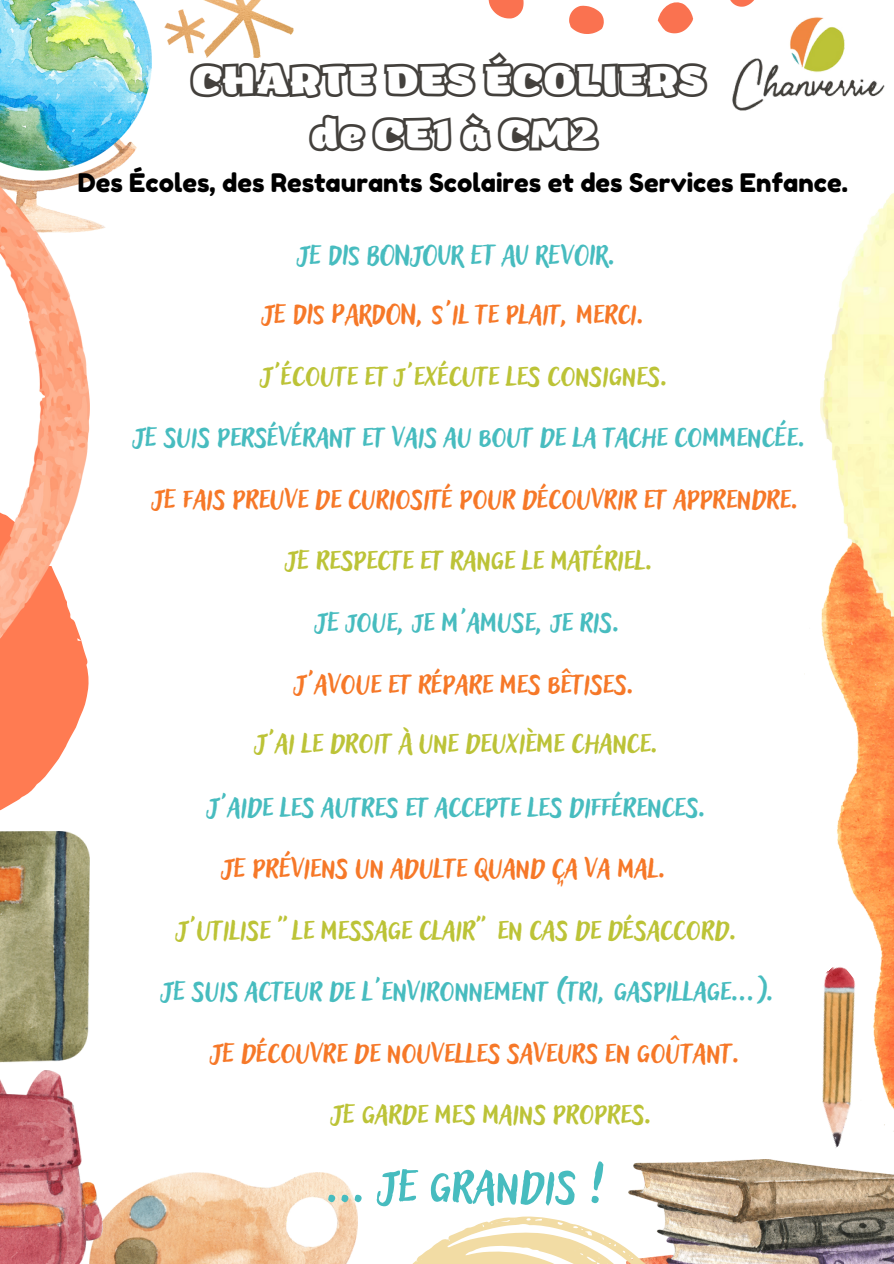
<style>
.page{position:relative;width:894px;height:1264px;background:#fff}
.page>*{position:absolute;margin:0;border:0;box-sizing:border-box;transform-origin:0 0}
.t1{font:60px "Adlery Pro Blockletter";color:#47bcbf}
.t2{font:39px "ZT Arturo Heavyoutline";color:#43403c}
.t3{font:36px "Adlery Pro Blockletter";color:#47bcbf}
.t4{font:36px "Adlery Pro Blockletter";color:#f67828}
.t5{font:36px "Adlery Pro Blockletter";color:#bcc337}
.t6{font:25.5px "Fredoka One";color:#000}
</style>
<div class="page">
<img style="left:0;top:831px;width:89px;height:232px">
<img style="left:103px;top:1172px;width:254px;height:91px">
<img style="left:0;top:1070px;width:103px;height:193px">
<img style="left:628px;top:1159px;width:265px;height:104px">
<img style="left:0;top:0;width:152px;height:231px">
<svg style="left:0;top:760px;width:58px;height:51px"></svg>
<svg style="left:413px;top:1216px;width:300px;height:47px"></svg>
<img style="left:804px;top:673px;width:89px;height:288px">
<img style="left:0;top:89px;width:89px;height:671px">
<img style="left:820px;top:193px;width:73px;height:573px">
<img style="left:822px;top:961px;width:71px;height:187px">
<svg style="left:488px;top:0;width:35px;height:19px"></svg>
<svg style="left:730px;top:0;width:24px;height:6px"></svg>
<svg style="left:569px;top:6px;width:34px;height:28px"></svg>
<svg style="left:657px;top:2px;width:36px;height:31px"></svg>
<img style="left:164px;top:0;width:130px;height:57px">
<img style="left:732px;top:6px;width:153px;height:105px">
<p class="t2" style="left:192px;top:66px;width:515px">CHARTE DES ÉCOLIERS</p>
<p class="t2" style="left:310px;top:120px;width:288px">de CE1 à CM2</p>
<p class="t6" style="left:78px;top:167px;width:771px">Des Écoles, des Restaurants Scolaires et des Services Enfance.</p>
<p class="t3" style="left:297px;top:231px;width:320px">JE DIS BONJOUR ET AU REVOIR.</p>
<p class="t4" style="left:262px;top:290px;width:384px">JE DIS PARDON, S'il te plait, merci.</p>
<p class="t5" style="left:260px;top:351px;width:409px">J'écoute et j'exécute les consignes.</p>
<p class="t3" style="left:133px;top:413px;width:674px">JE suis persévérant et vais au bout de la tache commencÉe.</p>
<p class="t4" style="left:152px;top:474px;width:648px">JE fais preuve de curiosité pour découvrir et apprendre.</p>
<p class="t5" style="left:285px;top:536px;width:370px">JE respecte et range le matériel.</p>
<p class="t3" style="left:315px;top:597px;width:307px">JE joue, je m'amuse, je ris.</p>
<p class="t4" style="left:293px;top:659px;width:342px">J'avoue et répare mes bêtises.</p>
<p class="t5" style="left:254px;top:718px;width:406px">J'ai le droit À une deuxième chance.</p>
<p class="t3" style="left:207px;top:782px;width:501px">J'aide les autres et accepte les différences.</p>
<p class="t4" style="left:221px;top:843px;width:446px">JE prÉviens un adulte quand ça va mal.</p>
<p class="t5" style="left:176px;top:905px;width:563px">J'utilise "le message clair" en cas de désaccord.</p>
<p class="t3" style="left:161px;top:966px;width:614px">JE suis acteur de l'environnement (tri, gaspillage...).</p>
<p class="t4" style="left:210px;top:1028px;width:531px">JE découvre de nouvelles saveurs en goûtant.</p>
<p class="t5" style="left:331px;top:1089px;width:323px">JE garde mes mains propres.</p>
<p class="t1" style="left:326px;top:1145px;width:275px">... JE grandis !</p>
</div>
